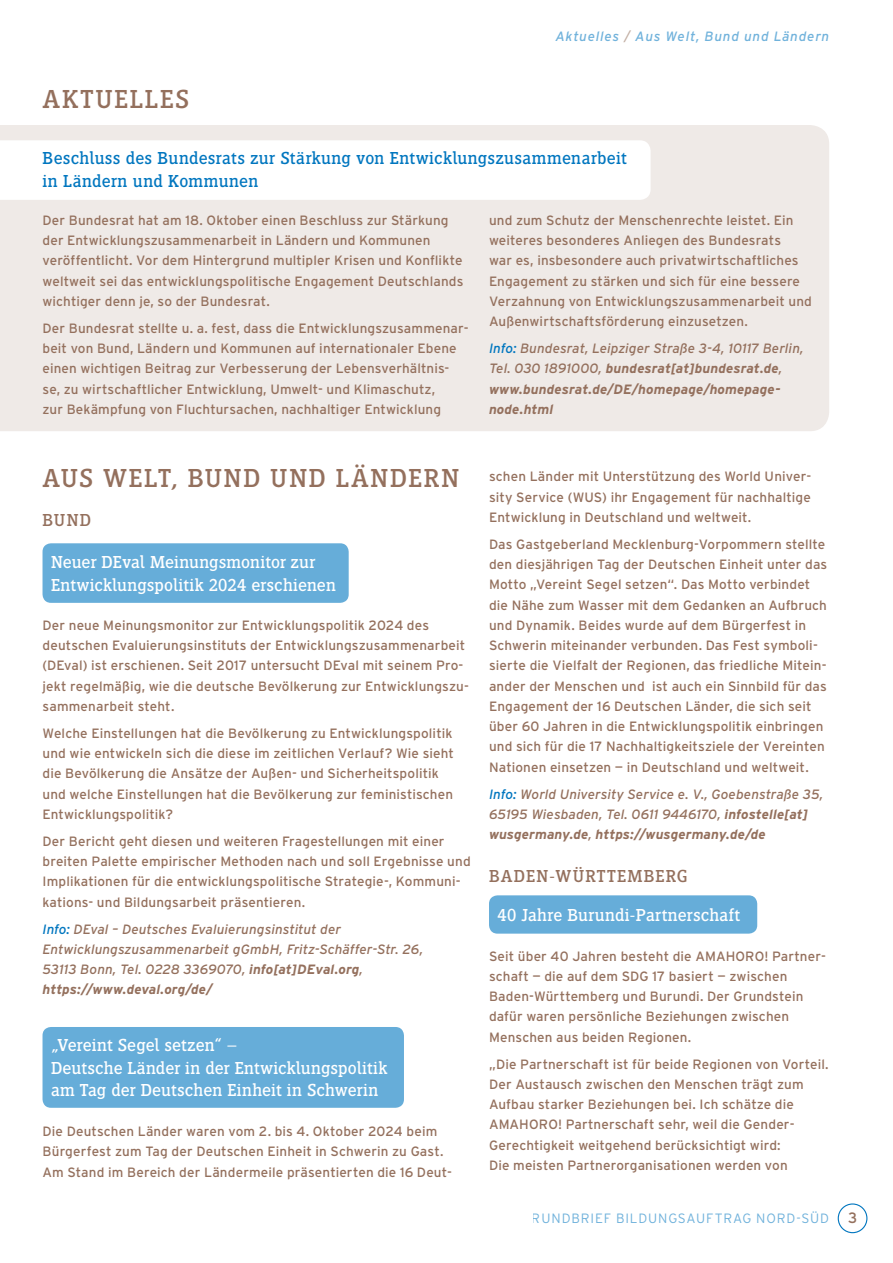
<style>
.page{position:relative;width:893px;height:1263px;background:#fff}
.page>*{position:absolute;margin:0;border:0;box-sizing:border-box;transform-origin:0 0}
.t1{font:27px "Siseriff LT Std";letter-spacing:.065em;color:#94705d}
.t2{font:18px/22.5px "Siseriff LT Std";letter-spacing:.01em;color:#fff}
.t3{font:18px/22.5px "Siseriff LT Std";letter-spacing:.02em;color:#0076bf}
.t4{font:18px "Siseriff LT Std";letter-spacing:.065em;color:#94705d}
.t5{font:15px "Interstate";color:#94705d}
.t6{font:13.5px/20.2px "Interstate";letter-spacing:.01em;color:#94705d}
.t7{font:italic 13.5px/20.2px "Interstate";letter-spacing:.005em;color:#94705d}
.t8{font:italic 700 13.5px/20.2px "Interstate";letter-spacing:.01em;color:#94705d}
.t9{font:300 13.5px "Interstate";letter-spacing:.065em;color:#3391cc}
.t10{font:italic 13.5px "Interstate";letter-spacing:.055em;color:#3391cc}
.s1{color:#a98d7d}
.s2{color:#0076bf}
.s3{font-weight:700}
.s4{font-weight:400;color:#0076bf}
.s5{font-weight:400}
</style>
<div class="page">
<div style="left:838px;top:1203px;width:29px;height:30px;border:1px solid #0076bf;border-radius:50%"></div>
<div style="left:0;top:125px;width:829px;height:306px;background:#efeae7"></div>
<svg style="left:0;top:140px;width:651px;height:60px"></svg>
<div style="left:43px;top:543px;width:306px;height:60px;background:#66add9;border-radius:9px"></div>
<div style="left:43px;top:1027px;width:361px;height:81px;background:#66add9;border-radius:9px"></div>
<div style="left:489px;top:895px;width:268px;height:39px;background:#66add9;border-radius:9px"></div>
<h1 class="t1" style="left:43px;top:85px;width:148px">Aktuelles</h1>
<p class="t10" style="left:555px;top:28px;width:275px">Aktuelles <span class="s1">/</span> Aus Welt, Bund und Ländern</p>
<h2 class="t3" style="left:43px;top:147px;width:586px;text-indent:11px">eschluss des Bundesrats zur Stärkung von Entwicklungszusammenarbeit in Ländern und Kommunen</h2>
<h2 class="t3" style="left:9px;top:147px;width:24px">B</h2>
<p class="t6" style="left:43px;top:210px;width:422px">Der Bundesrat hat am 18. Oktober einen Beschluss zur Stärkung der Entwicklungszusammenarbeit in Ländern und Kommunen veröffentlicht. Vor dem Hintergrund multipler Krisen und Konflikte weltweit sei das entwicklungspolitische Engagement Deutschlands wichtiger denn je, so der Bundesrat.</p>
<p class="t6" style="left:43px;top:318px;width:428px">Der Bundesrat stellte u. a. fest, dass die Entwicklungszusammenar&shy;beit von Bund, Ländern und Kommunen auf internationaler Ebene einen wichtigen Beitrag zur Verbesserung der Lebensverhältnis&shy;se, zu wirtschaftlicher Entwicklung, U mwelt- und Klimaschutz,<br>zur Bekämpfung von Fluchtursachen, nachhaltiger Entwicklung</p>
<h1 class="t1" style="left:43px;top:463px;width:418px">Aus Welt, Bund und Ländern</h1>
<h2 class="t4" style="left:43px;top:511px;width:50px">Bund</h2>
<h2 class="t2" style="left:51px;top:551px;width:286px">Neuer DEval Meinungsmonitor zur<br>Entwicklungspolitik 2024 erschienen</h2>
<p class="t6" style="left:43px;top:615px;width:428px">Der neue Meinungsmonitor zur Entwicklungspolitik 2024 des deutschen Evaluierungsinstituts der Entwicklungszusammenarbeit (DEval) ist erschienen. Seit 2017 untersucht DEval mit seinem Pro&shy;jekt regelmäßig, wie die deutsche Bevölkerung zur Entwicklungszu&shy;sammenarbeit steht.</p>
<p class="t6" style="left:43px;top:723px;width:413px">Welche Einstellungen hat die Bevölkerung zu Entwicklungspolitik und wie entwickeln sich die diese im zeitlichen Verlauf? Wie sieht die Bevölkerung die Ansätze der Außen- und Sicherheitspolitik und welche Einstellungen hat die Bevölkerung zur feministischen Entwicklungspolitik?</p>
<p class="t6" style="left:43px;top:831px;width:430px">Der Bericht geht diesen und weiteren Fragestellungen mit einer breiten Palette empirischer Methoden nach und soll Ergebnisse und I mplikationen für die entwicklungspolitische Strategie-, Kommuni&shy;kations- und Bildungsarbeit präsentieren.</p>
<p class="t7" style="left:43px;top:919px;width:382px"><span class="s2">Info:</span> DEval – Deutsches Evaluierungsinstitut der Entwicklungszusammenarbeit gGmbH, Fritz-Schäffer-Str. 26, 53113 Bonn, Tel. 0228 3369070, <span class="s3">info[at]DEval.org</span>, <span class="s3">https://www.deval.org/de/</span></p>
<h2 class="t2" style="left:51px;top:1034px;width:338px">„Vereint Segel setzen“ –<br>Deutsche Länder in der Entwicklungspolitik am Tag der Deutschen Einheit in Schwerin</h2>
<p class="t6" style="left:43px;top:1121px;width:411px">Die Deutschen Länder waren vom 2. bis 4. Oktober 2024 beim<br>Bürgerfest zum Tag der Deutschen Einheit in Schwerin zu Gast.<br>Am Stand im Bereich der Ländermeile präsentierten die 16 Deut-</p>
<p class="t6" style="left:489px;top:210px;width:324px">und zum Schutz der Menschenrechte leistet. Ein weiteres besonderes Anliegen des Bundesrats<br>war es, insbesondere auch privatwirtschaftliches Engagement zu stärken und sich für eine bessere Verzahnung von Entwicklungszusammenarbeit und Außenwirtschaftsförderung einzusetzen.</p>
<p class="t8" style="left:489px;top:338px;width:316px"><span class="s4">Info:</span> <span class="s5">Bundesrat, Leipziger Straße 3-4, 10117 Berlin, Tel. 030 1891000,</span> bundesrat[at]bundesrat.de<span class="s5">, </span>www.bundesrat.de/DE/homepage/homepage&shy;node.html</p>
<p class="t6" style="left:489px;top:466px;width:324px;text-align:justify">schen Länder mit U nterstützung des World U niver&shy;sity Service (WUS) ihr Engagement für nachhaltige Entwicklung in Deutschland und weltweit.</p>
<p class="t6" style="left:489px;top:534px;width:340px">Das Gastgeberland Mecklenburg-Vorpommern stellte den diesjährigen Tag der Deutschen Einheit unter das Motto „Vereint Segel setzen“. Das Motto verbindet die Nähe zum Wasser mit dem Gedanken an Aufbruch und Dynamik. Beides wurde auf dem Bürgerfest in Schwerin miteinander verbunden. Das Fest symboli&shy;sierte die Vielfalt der Regionen, das friedliche Mitein&shy;ander der Menschen und ist auch ein Sinnbild für das Engagement der 16 Deutschen Länder, die sich seit über 60 Jahren in die Entwicklungspolitik einbringen und sich für die 17 Nachhaltigkeitsziele der Vereinten Nationen einsetzen — in Deutschland und weltweit.</p>
<p class="t7" style="left:489px;top:784px;width:336px"><span class="s2">Info:</span> World University Service e. V., Goebenstraße 35,<br>65195 Wiesbaden, Tel. 0611 9446170, <span class="s3">infostelle[at] wusgermany.de</span>, <span class="s3">https://wusgermany.de/de</span></p>
<h2 class="t4" style="left:489px;top:866px;width:200px">Baden-Württemberg</h2>
<h2 class="t2" style="left:497px;top:903px;width:244px">40 Jahre Burundi-Partnerschaft</h2>
<p class="t6" style="left:489px;top:946px;width:257px">Seit über 40 Jahren besteht die AMAHORO</p>
<p class="t6" style="left:764px;top:946px;width:63px">! Partner-</p>
<p class="t6" style="left:489px;top:966px;width:143px">schaft — die auf dem SDG</p>
<p class="t6" style="left:489px;top:966px;width:316px;text-indent:163px">17 basiert — zwischen Baden-Württemberg und Burundi. Der Grundstein dafür waren persönliche Beziehungen zwischen Menschen aus beiden Regionen.</p>
<p class="t6" style="left:489px;top:1054px;width:341px">„Die Partnerschaft ist für beide Regionen von Vorteil.<br>Der Austausch zwischen den Menschen trägt zum Aufbau starker Beziehungen bei. I ch schätze die AMAHORO</p>
<p class="t6" style="left:489px;top:1114px;width:307px;text-indent:69px">! Partnerschaft sehr, weil die Gender-<br>Gerechtigkeit weitgehend berücksichtigt wird:<br>Die meisten Partnerorganisationen werden von</p>
<p class="t9" style="left:532px;top:1211px;width:299px">RUNDBRIEF BILDUNGSAUFTRAG NORD-SÜD</p>
<p class="t5" style="left:848px;top:1209px;width:11px">3</p>
</div>
